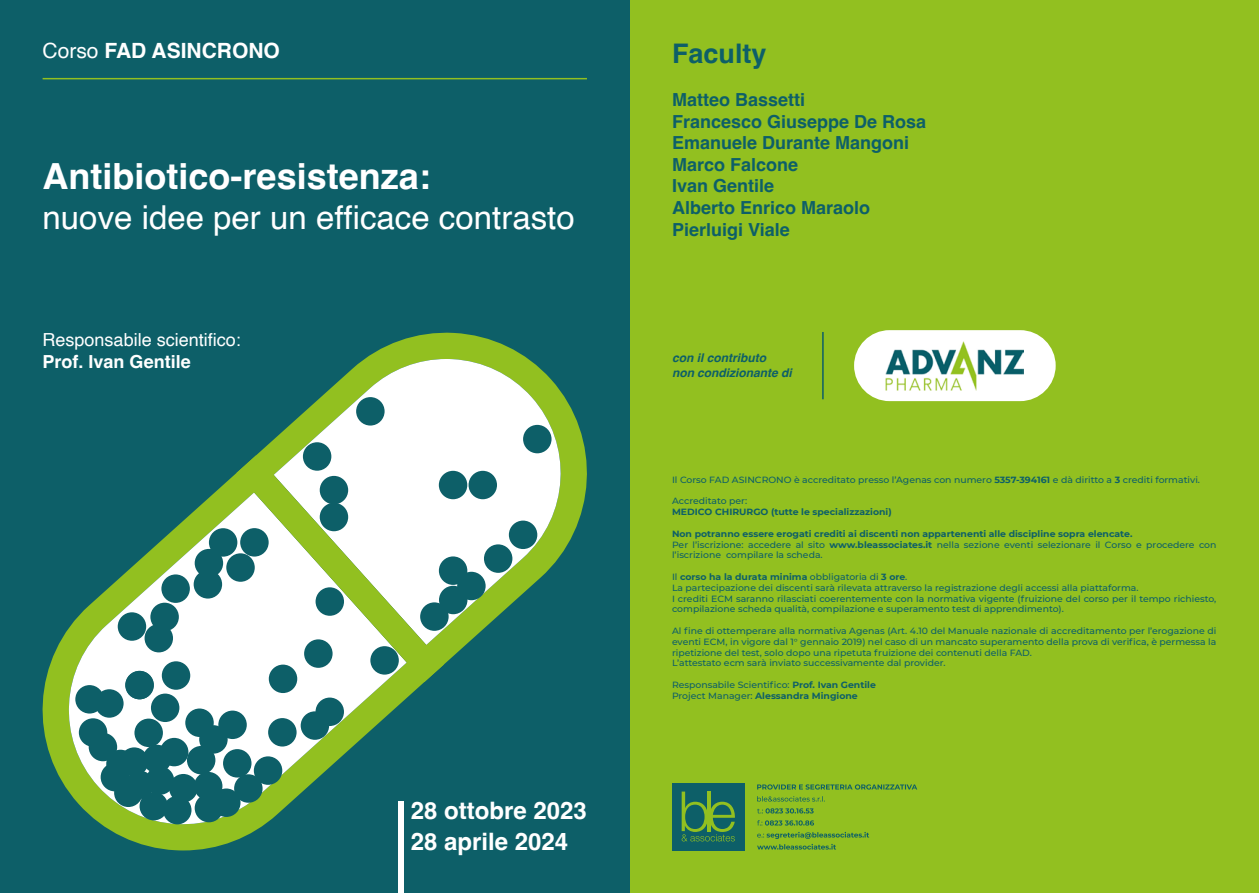
<style>
.page{position:relative;width:1259px;height:893px;background:#fff}
.page>*{position:absolute;margin:0;border:0;box-sizing:border-box;transform-origin:0 0}
.t1{font:700 36px "Helvetica";color:#fff}
.t2{font:33px "Helvetica";color:#fff}
.t3{font:700 27px "Helvetica";color:#0d5f68}
.t4{font:700 24px/31.2px "Helvetica";color:#fff}
.t5{font:700 21px "Helvetica";color:#fff}
.t6{font:700 18px/21.6px "Helvetica";color:#0d5f68}
.t7{font:18px "Helvetica";color:#fff}
.t8{font:700 18px "Helvetica";color:#fff}
.t9{font:italic 700 12px/14.4px "Helvetica";color:#0d5f68}
.t10{font:500 9px/10.8px "Montserrat";color:#0d5f68}
.t11{font:700 9px "Montserrat";color:#0d5f68}
.s1{font-weight:400}
.s2{font-weight:700}
</style>
<div class="page">
<div style="left:549px;top:0;width:710px;height:893px;background:#92c020"></div>
<svg style="left:757px;top:784px;width:160px;height:6px"></svg>
<svg style="left:757px;top:796px;width:68px;height:6px"></svg>
<svg style="left:757px;top:808px;width:56px;height:5px"></svg>
<svg style="left:757px;top:820px;width:57px;height:6px"></svg>
<svg style="left:757px;top:832px;width:112px;height:17px"></svg>
<div style="left:672px;top:783px;width:72px;height:67px;background:#0d5f68"></div>
<svg style="left:681px;top:792px;width:54px;height:49px"></svg>
<div style="left:854px;top:330px;width:201px;height:71px;background:#fff;border-radius:35px"></div>
<img style="left:886px;top:341px;width:138px;height:50px">
<hr style="left:822px;top:332px;width:1px;height:67px;background:#0d5f68">
<div style="left:0;top:0;width:629px;height:893px;background:#0d5f68"></div>
<svg style="left:42px;top:332px;width:545px;height:518px"></svg>
<svg style="left:56px;top:492px;width:351px;height:334px"></svg>
<svg style="left:274px;top:359px;width:299px;height:286px;fill:#fff"></svg>
<div style="left:163px;top:796px;width:28px;height:28px;background:#0d5f68;border-radius:50%"></div>
<div style="left:195px;top:794px;width:28px;height:28px;background:#0d5f68;border-radius:50%"></div>
<div style="left:212px;top:788px;width:28px;height:29px;background:#0d5f68;border-radius:50%"></div>
<div style="left:234px;top:774px;width:28px;height:29px;background:#0d5f68;border-radius:50%"></div>
<div style="left:254px;top:756px;width:28px;height:29px;background:#0d5f68;border-radius:50%"></div>
<div style="left:223px;top:749px;width:28px;height:28px;background:#0d5f68;border-radius:50%"></div>
<div style="left:194px;top:772px;width:28px;height:28px;background:#0d5f68;border-radius:50%"></div>
<div style="left:169px;top:774px;width:29px;height:28px;background:#0d5f68;border-radius:50%"></div>
<div style="left:140px;top:792px;width:28px;height:28px;background:#0d5f68;border-radius:50%"></div>
<div style="left:114px;top:779px;width:29px;height:28px;background:#0d5f68;border-radius:50%"></div>
<div style="left:101px;top:763px;width:28px;height:28px;background:#0d5f68;border-radius:50%"></div>
<div style="left:106px;top:750px;width:29px;height:28px;background:#0d5f68;border-radius:50%"></div>
<div style="left:89px;top:733px;width:28px;height:28px;background:#0d5f68;border-radius:50%"></div>
<div style="left:79px;top:718px;width:28px;height:29px;background:#0d5f68;border-radius:50%"></div>
<div style="left:95px;top:689px;width:29px;height:29px;background:#0d5f68;border-radius:50%"></div>
<div style="left:125px;top:671px;width:29px;height:28px;background:#0d5f68;border-radius:50%"></div>
<div style="left:134px;top:719px;width:29px;height:28px;background:#0d5f68;border-radius:50%"></div>
<div style="left:120px;top:747px;width:28px;height:29px;background:#0d5f68;border-radius:50%"></div>
<div style="left:143px;top:745px;width:28px;height:28px;background:#0d5f68;border-radius:50%"></div>
<div style="left:125px;top:771px;width:29px;height:28px;background:#0d5f68;border-radius:50%"></div>
<div style="left:146px;top:766px;width:28px;height:29px;background:#0d5f68;border-radius:50%"></div>
<div style="left:160px;top:738px;width:28px;height:28px;background:#0d5f68;border-radius:50%"></div>
<div style="left:187px;top:746px;width:28px;height:28px;background:#0d5f68;border-radius:50%"></div>
<div style="left:199px;top:725px;width:29px;height:29px;background:#0d5f68;border-radius:50%"></div>
<div style="left:185px;top:708px;width:29px;height:29px;background:#0d5f68;border-radius:50%"></div>
<div style="left:218px;top:711px;width:29px;height:28px;background:#0d5f68;border-radius:50%"></div>
<div style="left:162px;top:661px;width:28px;height:29px;background:#0d5f68;border-radius:50%"></div>
<div style="left:145px;top:624px;width:28px;height:28px;background:#0d5f68;border-radius:50%"></div>
<div style="left:150px;top:603px;width:29px;height:28px;background:#0d5f68;border-radius:50%"></div>
<div style="left:118px;top:612px;width:28px;height:29px;background:#0d5f68;border-radius:50%"></div>
<div style="left:161px;top:574px;width:29px;height:29px;background:#0d5f68;border-radius:50%"></div>
<div style="left:194px;top:570px;width:28px;height:29px;background:#0d5f68;border-radius:50%"></div>
<div style="left:195px;top:549px;width:28px;height:28px;background:#0d5f68;border-radius:50%"></div>
<div style="left:209px;top:528px;width:28px;height:29px;background:#0d5f68;border-radius:50%"></div>
<div style="left:226px;top:553px;width:29px;height:29px;background:#0d5f68;border-radius:50%"></div>
<div style="left:269px;top:665px;width:28px;height:28px;background:#0d5f68;border-radius:50%"></div>
<div style="left:268px;top:718px;width:28px;height:28px;background:#0d5f68;border-radius:50%"></div>
<div style="left:301px;top:711px;width:28px;height:29px;background:#0d5f68;border-radius:50%"></div>
<div style="left:315px;top:698px;width:29px;height:28px;background:#0d5f68;border-radius:50%"></div>
<div style="left:420px;top:602px;width:28px;height:29px;background:#0d5f68;border-radius:50%"></div>
<div style="left:439px;top:586px;width:28px;height:28px;background:#0d5f68;border-radius:50%"></div>
<div style="left:457px;top:572px;width:28px;height:28px;background:#0d5f68;border-radius:50%"></div>
<div style="left:439px;top:556px;width:28px;height:29px;background:#0d5f68;border-radius:50%"></div>
<div style="left:484px;top:544px;width:28px;height:29px;background:#0d5f68;border-radius:50%"></div>
<div style="left:509px;top:521px;width:28px;height:28px;background:#0d5f68;border-radius:50%"></div>
<div style="left:468px;top:471px;width:29px;height:28px;background:#0d5f68;border-radius:50%"></div>
<div style="left:439px;top:471px;width:28px;height:28px;background:#0d5f68;border-radius:50%"></div>
<div style="left:303px;top:442px;width:28px;height:29px;background:#0d5f68;border-radius:50%"></div>
<div style="left:356px;top:397px;width:28px;height:29px;background:#0d5f68;border-radius:50%"></div>
<div style="left:523px;top:425px;width:28px;height:28px;background:#0d5f68;border-radius:50%"></div>
<div style="left:151px;top:694px;width:28px;height:28px;background:#0d5f68;border-radius:50%"></div>
<div style="left:75px;top:685px;width:29px;height:28px;background:#0d5f68;border-radius:50%"></div>
<svg style="left:236px;top:455px;width:208px;height:227px;background:#caddc0"></svg>
<hr style="left:43px;top:78px;width:544px;height:1px;background:#92c020">
<div style="left:398px;top:801px;width:6px;height:92px;background:#fff"></div>
<h3 class="t5" style="left:43px;top:38px;width:239px"><span class="s1">Corso</span> FAD ASINCRONO</h3>
<h1 class="t1" style="left:43px;top:155px;width:390px">Antibiotico-resistenza:</h1>
<h2 class="t2" style="left:43px;top:192px;width:533px">nuove idee per un efficace contrasto</h2>
<h3 class="t7" style="left:43px;top:326px;width:200px">Responsabile scientifico:</h3>
<h3 class="t8" style="left:43px;top:350px;width:150px">Prof. Ivan Gentile</h3>
<h3 class="t4" style="left:411px;top:798px;width:178px">28 ottobre 2023<br>28 aprile 2024</h3>
<h3 class="t3" style="left:672px;top:37px;width:96px">Faculty</h3>
<h3 class="t6" style="left:672px;top:91px;width:256px">Matteo Bassetti<br>Francesco Giuseppe De Rosa<br>Emanuele Durante Mangoni<br>Marco Falcone<br>Ivan Gentile<br>Alberto Enrico Maraolo<br>Pierluigi Viale</h3>
<h3 class="t9" style="left:672px;top:352px;width:121px">con il contributo<br>non condizionante di</h3>
<p class="t10" style="left:672px;top:474px;width:529px">Il Corso FAD ASINCRONO è accreditato presso l’Agenas con numero <span class="s2">5357-394161</span> e dà diritto a <span class="s2">3</span> crediti formativi.</p>
<p class="t10" style="left:672px;top:495px;width:77px">Accreditato per:</p>
<p class="t11" style="left:672px;top:505px;width:221px">MEDICO CHIRURGO (tutte le specializzazioni)</p>
<p class="t10" style="left:672px;top:528px;width:546px"><span class="s2">Non potranno essere erogati crediti ai discenti non appartenenti alle discipline sopra elencate.<br></span>Per l’iscrizione: accedere al sito <span class="s2">www.bleassociates.it</span> nella sezione eventi selezionare il Corso e procedere con l’iscrizione compilare la scheda.</p>
<p class="t10" style="left:672px;top:571px;width:546px">Il <span class="s2">corso ha la durata minima</span> obbligatoria di <span class="s2">3 ore</span>.<br>La partecipazione dei discenti sarà rilevata attraverso la registrazione degli accessi alla piattaforma.<br>I crediti ECM saranno rilasciati coerentemente con la normativa vigente (fruizione del corso per il tempo richiesto, compilazione scheda qualità, compilazione e superamento test di apprendimento).</p>
<p class="t10" style="left:672px;top:625px;width:546px">Al fine di ottemperare alla normativa Agenas (Art. 4.10 del Manuale nazionale di accreditamento per l’erogazione di eventi ECM, in vigore dal 1° gennaio 2019) nel caso di un mancato superamento della prova di verifica, è permessa la ripetizione del test, solo dopo una ripetuta fruizione dei contenuti della FAD.<br>L’attestato ecm sarà inviato successivamente dal provider.</p>
<p class="t10" style="left:672px;top:679px;width:205px">Responsabile Scientifico: <span class="s2">Prof. Ivan Gentile<br></span>Project Manager: <span class="s2">Alessandra Mingione</span></p>
</div>
